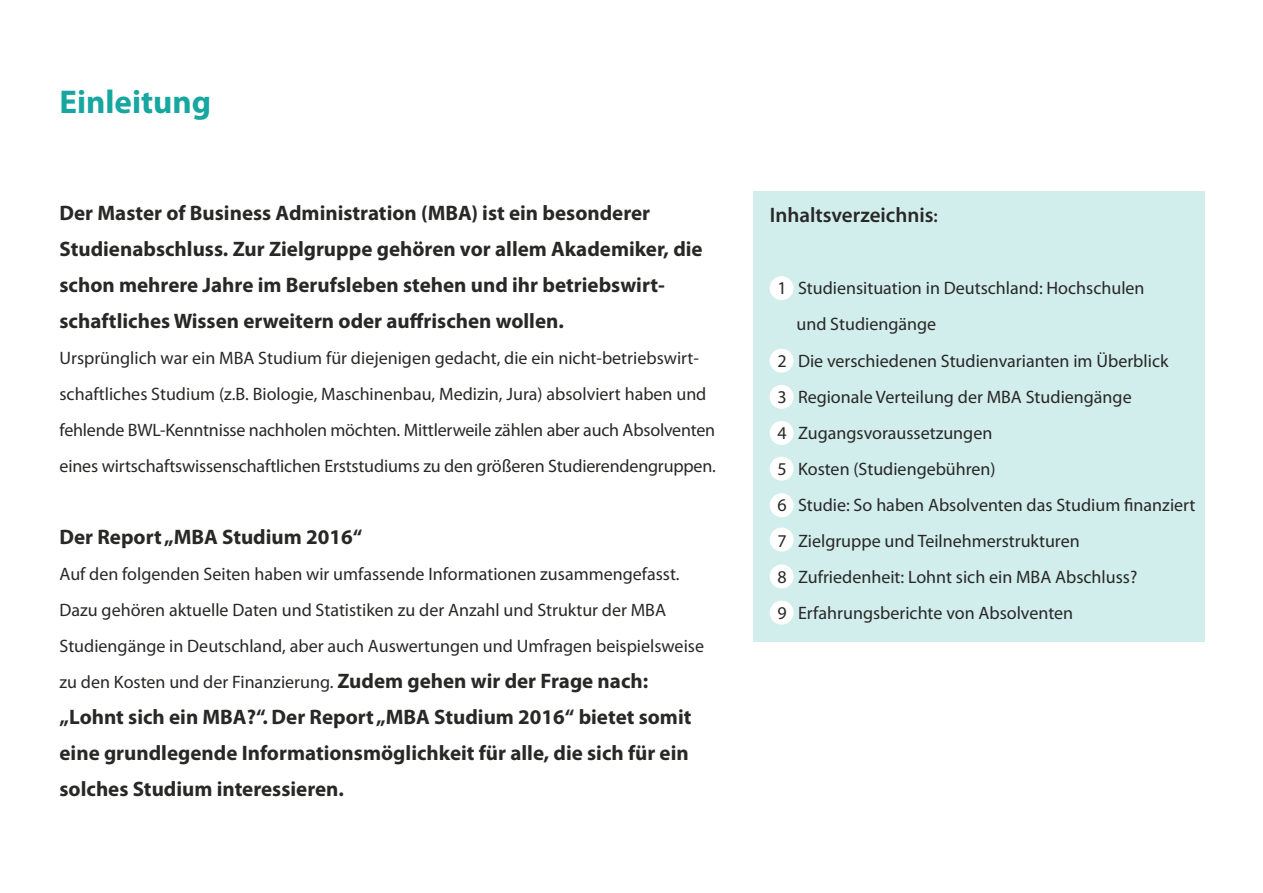
<style>
.page{position:relative;width:1263px;height:893px;background:#fff}
.page>*{position:absolute;margin:0;border:0;box-sizing:border-box;transform-origin:0 0}
.t1{font:700 33px "Myriad Pro";color:#17a6a0}
.t2{font:700 21px/36px "Myriad Pro";color:#282827}
.t3{font:600 21px "Myriad Pro";color:#282827}
.t4{font:18px/36px "Myriad Pro";color:#282827}
.s1{font-weight:700;font-size:21px}
.s2{font-size:18px}
</style>
<div class="page">
<div style="left:753px;top:191px;width:451px;height:451px;background:#d1edec"></div>
<div style="left:770px;top:276px;width:23px;height:24px;background:#fff;border-radius:50%"></div>
<div style="left:770px;top:349px;width:23px;height:24px;background:#fff;border-radius:50%"></div>
<div style="left:770px;top:385px;width:23px;height:24px;background:#fff;border-radius:50%"></div>
<div style="left:770px;top:421px;width:24px;height:24px;background:#fff;border-radius:50%"></div>
<div style="left:770px;top:457px;width:24px;height:24px;background:#fff;border-radius:50%"></div>
<div style="left:770px;top:493px;width:24px;height:24px;background:#fff;border-radius:50%"></div>
<div style="left:770px;top:528px;width:24px;height:23px;background:#fff;border-radius:50%"></div>
<div style="left:770px;top:564px;width:24px;height:24px;background:#fff;border-radius:50%"></div>
<div style="left:770px;top:601px;width:24px;height:24px;background:#fff;border-radius:50%"></div>
<h1 class="t1" style="left:60px;top:80px;width:153px">Einleitung</h1>
<p class="t2" style="left:60px;top:195px;width:645px">Der Master of Business Administration (MBA) ist ein besonderer Studienabschluss. Zur Zielgruppe gehören vor allem Akademiker, die schon mehrere Jahre im Berufsleben stehen und ihr betriebswirt&shy;schaftliches Wissen erweitern oder auffrischen wollen.</p>
<p class="t4" style="left:60px;top:340px;width:658px">Ursprünglich war ein MBA Studium für diejenigen gedacht, die ein nicht-betriebswirt&shy;schaftliches Studium (z.B. Biologie, Maschinenbau, Medizin, Jura) absolviert haben und fehlende BWL-Kenntnisse nachholen möchten. Mittlerweile zählen aber auch Absolventen eines wirtschaftswissenschaftlichen Erststudiums zu den größeren Studierendengruppen.</p>
<p class="t2" style="left:60px;top:519px;width:304px">Der Report „MBA Studium 2016“</p>
<p class="t4" style="left:60px;top:556px;width:646px">Auf den folgenden Seiten haben wir umfassende Informationen zusammengefasst.<br>Dazu gehören aktuelle Daten und Statistiken zu der Anzahl und Struktur der MBA Studiengänge in Deutschland, aber auch Auswertungen und Umfragen beispielsweise zu den Kosten und der Finanzierung. <span class="s1">Zudem gehen wir der Frage nach:</span></p>
<p class="t2" style="left:60px;top:699px;width:633px">„Lohnt sich ein MBA?“. Der Report „MBA Studium 2016“ bietet somit eine grundlegende Informationsmöglichkeit für alle, die sich für ein solches Studium interessieren.</p>
<p class="t3" style="left:770px;top:202px;width:170px">Inhaltsverzeichnis<span class="s2">:</span></p>
<p class="t4" style="left:777px;top:270px;width:369px">1 Studiensituation in Deutschland: Hochschulen</p>
<p class="t4" style="left:796px;top:306px;width:141px">und Studiengänge</p>
<p class="t4" style="left:777px;top:342px;width:393px">2 Die verschiedenen Studienvarianten im Überblick</p>
<p class="t4" style="left:777px;top:378px;width:356px">3 Regionale Verteilung der MBA Studiengänge</p>
<p class="t4" style="left:777px;top:414px;width:217px">4 Zugangsvoraussetzungen</p>
<p class="t4" style="left:777px;top:450px;width:220px">5 Kosten (Studiengebühren)</p>
<p class="t4" style="left:777px;top:486px;width:420px">6 Studie: So haben Absolventen das Studium finanziert</p>
<p class="t4" style="left:777px;top:522px;width:304px">7 Zielgruppe und Teilnehmerstrukturen</p>
<p class="t4" style="left:777px;top:558px;width:361px">8 Zufriedenheit: Lohnt sich ein MBA Abschluss?</p>
<p class="t4" style="left:777px;top:594px;width:297px">9 Erfahrungsberichte von Absolventen</p>
</div>
